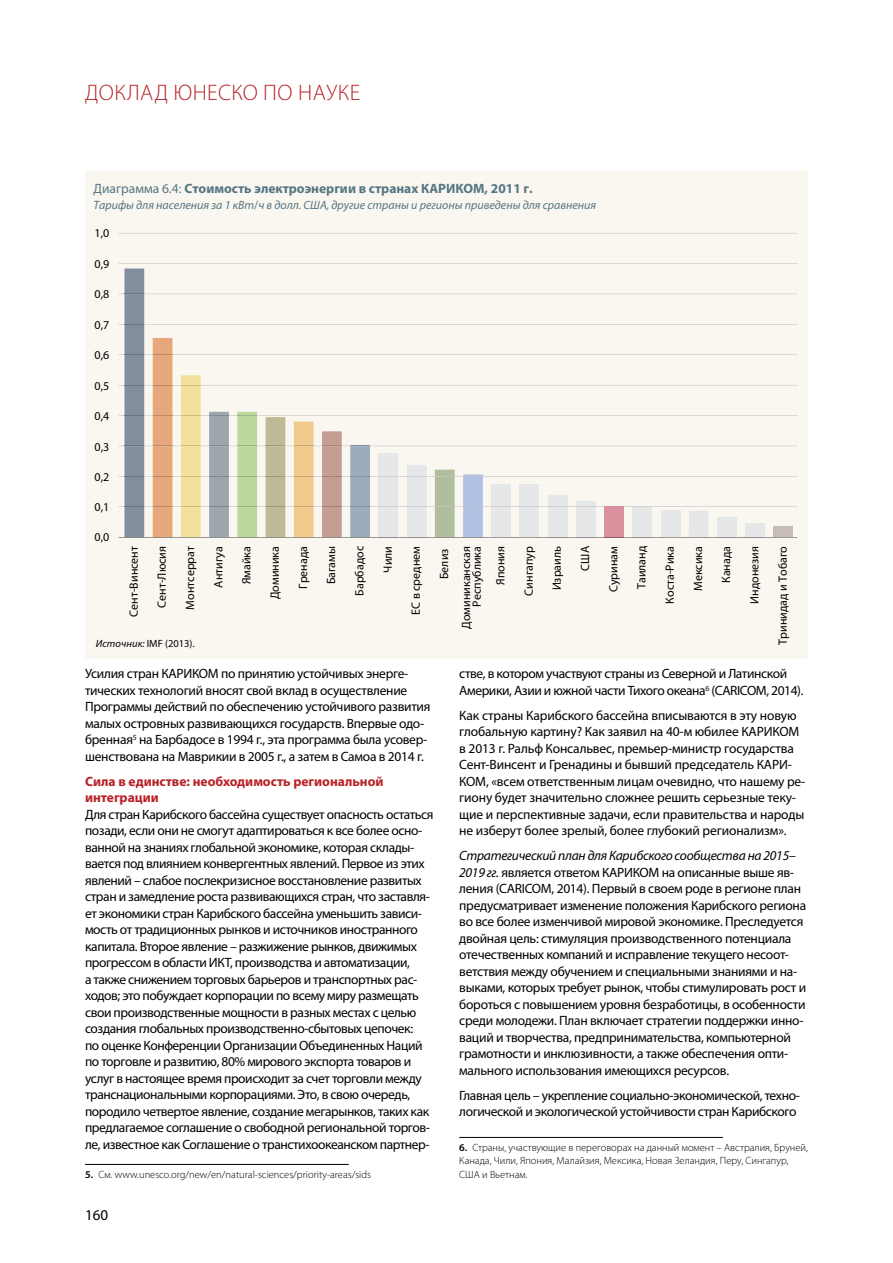
<style>
.page{position:relative;width:893px;height:1263px;background:#fff}
.page>*{position:absolute;margin:0;border:0;box-sizing:border-box;transform-origin:0 0}
.t1{font:300 22.5px "Myriad Pro";letter-spacing:.02em;color:#b72126}
.t2{font:15px "Myriad Pro";color:#000}
.t3{font:13.5px/16.5px "Myriad Pro";letter-spacing:-.025em;color:#000}
.t4{font:700 13.5px "Myriad Pro";color:#567483}
.t5{font:700 13.5px/16.5px "Myriad Pro";color:#b72126}
.t6{font:12px/10.5px "Myriad Pro";color:#000;text-align:right}
.t7{font:italic 12px "Myriad Pro";color:#567483}
.t8{font:300 10.5px/13.5px "Myriad Pro";color:#000}
.t9{font:10.5px "Myriad Pro";color:#000}
.s1{font-weight:400}
.s2{font-style:normal}
.s3{font-style:italic}
.s4{font-weight:600}
</style>
<div class="page">
<div style="left:85px;top:170px;width:723px;height:489px;background:#f9f7ef"></div>
<svg style="left:118px;top:233px;width:679px;height:1px"></svg>
<svg style="left:118px;top:263px;width:679px;height:275px"></svg>
<hr style="left:85px;top:1164px;width:264px;height:1px;background:#000">
<hr style="left:459px;top:1137px;width:264px;height:1px;background:#000">
<h1 class="t1" style="left:85px;top:79px;width:276px">ДОКЛАД ЮНЕСКО ПО НАУКЕ</h1>
<p class="t4" style="left:94px;top:179px;width:441px"><span class="s1">Диаграмма 6.4:</span> Стоимость электроэнергии в странах КАРИКОМ, 2011 г.</p>
<p class="t7" style="left:94px;top:198px;width:504px">Тарифы для населения за 1 кВт<span class="s2">/</span>ч в долл. США, другие страны и регионы приведены для сравнения</p>
<p class="t6" style="left:95px;top:228px;width:16px">1,0</p>
<p class="t6" style="left:95px;top:258px;width:16px">0,9</p>
<p class="t6" style="left:95px;top:289px;width:16px">0,8</p>
<p class="t6" style="left:95px;top:319px;width:16px">0,7</p>
<p class="t6" style="left:95px;top:350px;width:16px">0,6</p>
<p class="t6" style="left:95px;top:380px;width:16px">0,5</p>
<p class="t6" style="left:95px;top:411px;width:16px">0,4</p>
<p class="t6" style="left:95px;top:441px;width:16px">0,3</p>
<p class="t6" style="left:95px;top:471px;width:16px">0,2</p>
<p class="t6" style="left:95px;top:502px;width:16px">0,1</p>
<p class="t6" style="left:95px;top:532px;width:16px">0,0</p>
<p class="t6" style="left:128px;top:617px;width:72px;rotate:-90deg">Сент-Винсент</p>
<p class="t6" style="left:749px;top:604px;width:59px;rotate:-90deg">Индонезия</p>
<p class="t6" style="left:156px;top:608px;width:63px;rotate:-90deg">Сент-Люсия</p>
<p class="t6" style="left:185px;top:610px;width:65px;rotate:-90deg">Монтсеррат</p>
<p class="t6" style="left:461px;top:629px;width:84px;rotate:-90deg">Доминиканская<br>Республика</p>
<p class="t6" style="left:495px;top:585px;width:40px;rotate:-90deg">Япония</p>
<p class="t6" style="left:523px;top:596px;width:51px;rotate:-90deg">Сингапур</p>
<p class="t6" style="left:551px;top:590px;width:46px;rotate:-90deg">Израиль</p>
<p class="t6" style="left:580px;top:570px;width:26px;rotate:-90deg">США</p>
<p class="t6" style="left:608px;top:592px;width:48px;rotate:-90deg">Суринам</p>
<p class="t6" style="left:636px;top:589px;width:45px;rotate:-90deg">Таиланд</p>
<p class="t6" style="left:664px;top:603px;width:59px;rotate:-90deg">Коста-Рика</p>
<p class="t6" style="left:693px;top:591px;width:46px;rotate:-90deg">Мексика</p>
<p class="t6" style="left:721px;top:583px;width:38px;rotate:-90deg">Канада</p>
<p class="t6" style="left:354px;top:596px;width:51px;rotate:-90deg">Барбадос</p>
<p class="t6" style="left:777px;top:645px;width:100px;rotate:-90deg">Тринидад и Тобаго</p>
<p class="t6" style="left:410px;top:615px;width:70px;rotate:-90deg">ЕС в среднем</p>
<p class="t6" style="left:269px;top:599px;width:55px;rotate:-90deg">Доминика</p>
<p class="t6" style="left:213px;top:588px;width:43px;rotate:-90deg">Антигуа</p>
<p class="t6" style="left:241px;top:584px;width:40px;rotate:-90deg">Ямайка</p>
<p class="t6" style="left:298px;top:589px;width:44px;rotate:-90deg">Гренада</p>
<p class="t6" style="left:382px;top:573px;width:28px;rotate:-90deg">Чили</p>
<p class="t6" style="left:326px;top:584px;width:40px;rotate:-90deg">Багамы</p>
<p class="t6" style="left:439px;top:579px;width:32px;rotate:-90deg">Белиз</p>
<p class="t9" style="left:96px;top:637px;width:101px"><span class="s3">Источник:</span> IMF (2013).</p>
<p class="t3" style="left:85px;top:665px;width:347px">Усилия стран КАРИКОМ по принятию устойчивых энерге&shy;тических технологий вносят свой вклад в осуществление Программы действий по обеспечению устойчивого развития малых островных развивающихся государств. Впервые одо&shy;бренная<sup>5</sup> на Барбадосе в 1994 г., эта программа была усовер&shy;шенствована на Маврикии в 2005 г., а затем в Самоа в 2014 г.</p>
<p class="t5" style="left:85px;top:773px;width:300px">Сила в единстве: необходимость региональной интеграции</p>
<p class="t3" style="left:85px;top:806px;width:350px">Для стран Карибского бассейна существует опасность остаться позади, если они не смогут адаптироваться к все более осно&shy;ванной на знаниях глобальной экономике, которая склады&shy;вается под влиянием конвергентных явлений. Первое из этих явлений – слабое послекризисное восстановление развитых стран и замедление роста развивающихся стран, что заставля&shy;ет экономики стран Карибского бассейна уменьшить зависи&shy;мость от традиционных рынков и источников иностранного капитала. Второе явление – разжижение рынков, движимых прогрессом в области ИКТ, производства и автоматизации,<br>а также снижением торговых барьеров и транспортных рас&shy;ходов; это побуждает корпорации по всему миру размещать свои производственные мощности в разных местах с целью создания глобальных производственно-сбытовых цепочек:<br>по оценке Конференции Организации Объединенных Наций по торговле и развитию, 80% мирового экспорта товаров и услуг в настоящее время происходит за счет торговли между транснациональными корпорациями. Это, в свою очередь, породило четвертое явление, создание мегарынков, таких как предлагаемое соглашение о свободной региональной торгов&shy;ле, известное как Соглашение о транстихоокеанском партнер-</p>
<p class="t8" style="left:85px;top:1167px;width:288px"><span class="s4">5.</span> См. www.unesco.org/new/en/natural-sciences/priority-areas/sids</p>
<p class="t3" style="left:459px;top:665px;width:346px">стве, в котором участвуют страны из Северной и Латинской<br>Америки, Азии и южной части Тихого океана<sup>6</sup> (CARICOM, 2014).</p>
<p class="t3" style="left:459px;top:707px;width:348px">Как страны Карибского бассейна вписываются в эту новую глобальную картину? Как заявил на 40-м юбилее КАРИКОМ в 2013 г. Ральф Консальвес, премьер-министр государства Сент-Винсент и Гренадины и бывший председатель КАРИ-КОМ, «всем ответственным лицам очевидно, что нашему ре&shy;гиону будет значительно сложнее решить серьезные теку&shy;щие и перспективные задачи, если правительства и народы не изберут более зрелый, более глубокий регионализм».</p>
<p class="t3" style="left:459px;top:847px;width:349px"><span class="s3">Стратегический план для Карибского сообщества на 2015– 2019 гг.</span> является ответом КАРИКОМ на описанные выше яв&shy;ления (CARICOM, 2014). Первый в своем роде в регионе план предусматривает изменение положения Карибского региона во все более изменчивой мировой экономике. Преследуется двойная цель: стимуляция производственного потенциала отечественных компаний и исправление текущего несоот&shy;ветствия между обучением и специальными знаниями и на&shy;выками, которых требует рынок, чтобы стимулировать рост и бороться с повышением уровня безработицы, в особенности среди молодежи. План включает стратегии поддержки инно&shy;ваций и творчества, предпринимательства, компьютерной грамотности и инклюзивности, а также обеспечения опти&shy;мального использования имеющихся ресурсов.</p>
<p class="t3" style="left:459px;top:1087px;width:342px">Главная цель – укрепление социально-экономической, техно&shy;логической и экологической устойчивости стран Карибского</p>
<p class="t8" style="left:459px;top:1140px;width:350px"><span class="s4">6.</span> Страны, участвующие в переговорах на данный момент – Австралия, Бруней,<br>Канада, Чили, Япония, Малайзия, Мексика, Новая Зеландия, Перу, Сингапур,<br>США и Вьетнам.</p>
<p class="t2" style="left:85px;top:1206px;width:25px">160</p>
</div>
